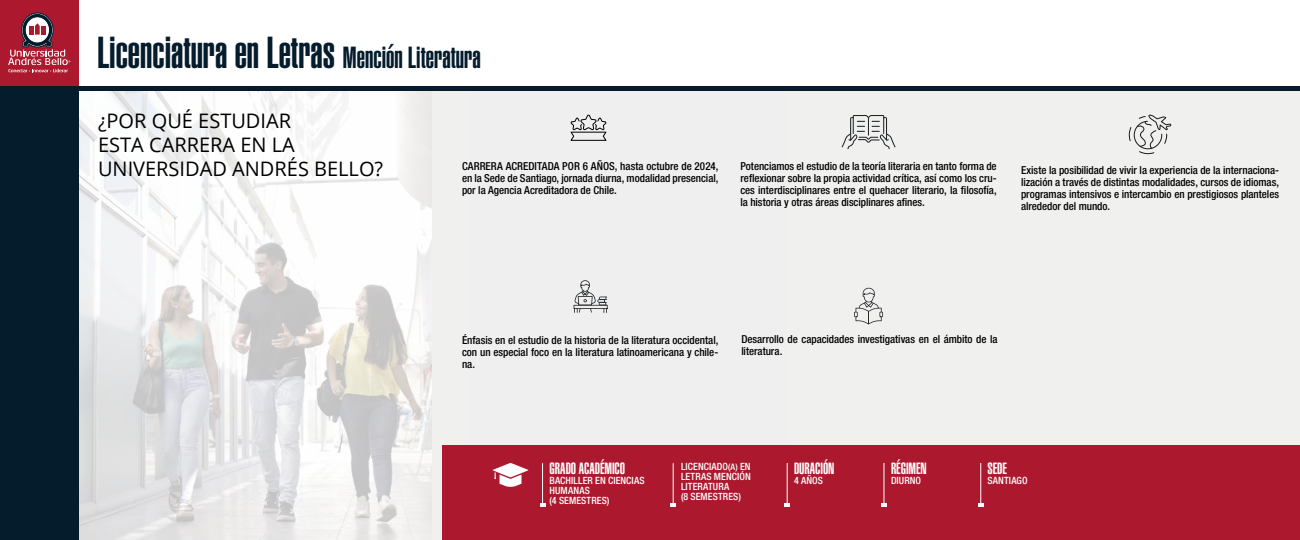
<style>
.page{position:relative;width:1300px;height:540px;background:#fff}
.page>*{position:absolute;margin:0;border:0;box-sizing:border-box;transform-origin:0 0}
.t1{font:44px "Helvetica LT Std Ultra Comp";color:#051c2c}
.t2{font:20px/24px "Open Sans";color:#000}
.t3{font:16px "Helvetica LT Std Ultra Comp";letter-spacing:-.005em;color:#fff}
.t4{font:500 condensed 11px/12px "Helvetica Neue LT Pro";letter-spacing:-.005em;color:#000;text-align:justify}
.t5{font:500 condensed 10px/10px "Helvetica Neue LT Pro";letter-spacing:.01em;color:#fff}
.s1{font-size:30px}
.s2{font-size:9px}
</style>
<div class="page">
<img style="left:78px;top:91px;width:354px;height:449px">
<div style="left:432px;top:86px;width:868px;height:454px;background:#f0f0ef"></div>
<div style="left:65px;top:86px;width:1235px;height:5px;background:#051c2c"></div>
<div style="left:443px;top:445px;width:857px;height:95px;background:#ac182d"></div>
<div style="left:0;top:0;width:78px;height:540px;background:#ac182d"></div>
<div style="left:0;top:86px;width:78px;height:454px;background:#051c2c"></div>
<svg style="left:8px;top:13px;width:62px;height:59px"></svg>
<svg style="left:493px;top:463px;width:35px;height:24px"></svg>
<hr style="left:542px;top:463px;width:1px;height:41px;background:#fff">
<svg style="left:540px;top:503px;width:5px;height:4px"></svg>
<hr style="left:673px;top:463px;width:1px;height:41px;background:#fff">
<svg style="left:670px;top:503px;width:6px;height:4px"></svg>
<hr style="left:787px;top:463px;width:1px;height:40px;background:#fff">
<svg style="left:784px;top:503px;width:6px;height:4px"></svg>
<hr style="left:883px;top:463px;width:1px;height:40px;background:#fff">
<svg style="left:881px;top:503px;width:6px;height:4px"></svg>
<hr style="left:980px;top:463px;width:1px;height:40px;background:#fff">
<svg style="left:978px;top:503px;width:5px;height:4px"></svg>
<svg style="left:570px;top:114px;width:37px;height:27px"></svg>
<svg style="left:574px;top:280px;width:34px;height:33px"></svg>
<svg style="left:1128px;top:114px;width:44px;height:41px"></svg>
<svg style="left:854px;top:288px;width:29px;height:36px"></svg>
<svg style="left:842px;top:115px;width:54px;height:34px"></svg>
<h1 class="t1" style="left:97px;top:27px;width:385px">Licenciatura en Letras <span class="s1">Mención Literatura</span></h1>
<h2 class="t2" style="left:98px;top:109px;width:287px">¿POR QUÉ ESTUDIAR<br>ESTA CARRERA EN LA<br>UNIVERSIDAD ANDRÉS BELLO?</h2>
<p class="t4" style="left:462px;top:160px;width:258px">CARRERA ACREDITADA POR 6 AÑOS, hasta octubre de 2024, en la Sede de Santiago, jornada diurna, modalidad presencial, por la Agencia Acreditadora de Chile.</p>
<p class="t4" style="left:740px;top:160px;width:258px">Potenciamos el estudio de la teoría literaria en tanto forma de reflexionar sobre la propia actividad crítica, así como los cru&shy;ces interdisciplinares entre el quehacer literario, la filosofía, la historia y otras áreas disciplinares afines.</p>
<p class="t4" style="left:1021px;top:164px;width:260px">Existe la posibilidad de vivir la experiencia de la internaciona&shy;lización a través de distintas modalidades, cursos de idiomas, programas intensivos e intercambio en prestigiosos planteles alrededor del mundo.</p>
<p class="t4" style="left:462px;top:334px;width:258px">Énfasis en el estudio de la historia de la literatura occidental, con un especial foco en la literatura latinoamericana y chile&shy;na.</p>
<p class="t4" style="left:741px;top:333px;width:258px">Desarrollo de capacidades investigativas en el ámbito de la literatura.</p>
<h3 class="t3" style="left:550px;top:459px;width:77px">GRADO ACADÉMICO</h3>
<p class="t5" style="left:550px;top:475px;width:97px">BACHILLER EN CIENCIAS<br>HUMANAS<br>(4 SEMESTRES)</p>
<p class="t5" style="left:681px;top:461px;width:71px">LICENCIADO<span class="s2">(A)</span> EN<br>LETRAS MENCIÓN<br>LITERATURA<br>(8 SEMESTRES)</p>
<h3 class="t3" style="left:794px;top:459px;width:42px">DURACIÓN</h3>
<p class="t5" style="left:794px;top:475px;width:31px">4 AÑOS</p>
<h3 class="t3" style="left:891px;top:459px;width:37px">RÉGIMEN</h3>
<p class="t5" style="left:891px;top:475px;width:32px">DIURNO</p>
<h3 class="t3" style="left:988px;top:459px;width:21px">SEDE</h3>
<p class="t5" style="left:988px;top:475px;width:42px">SANTIAGO</p>
</div>
